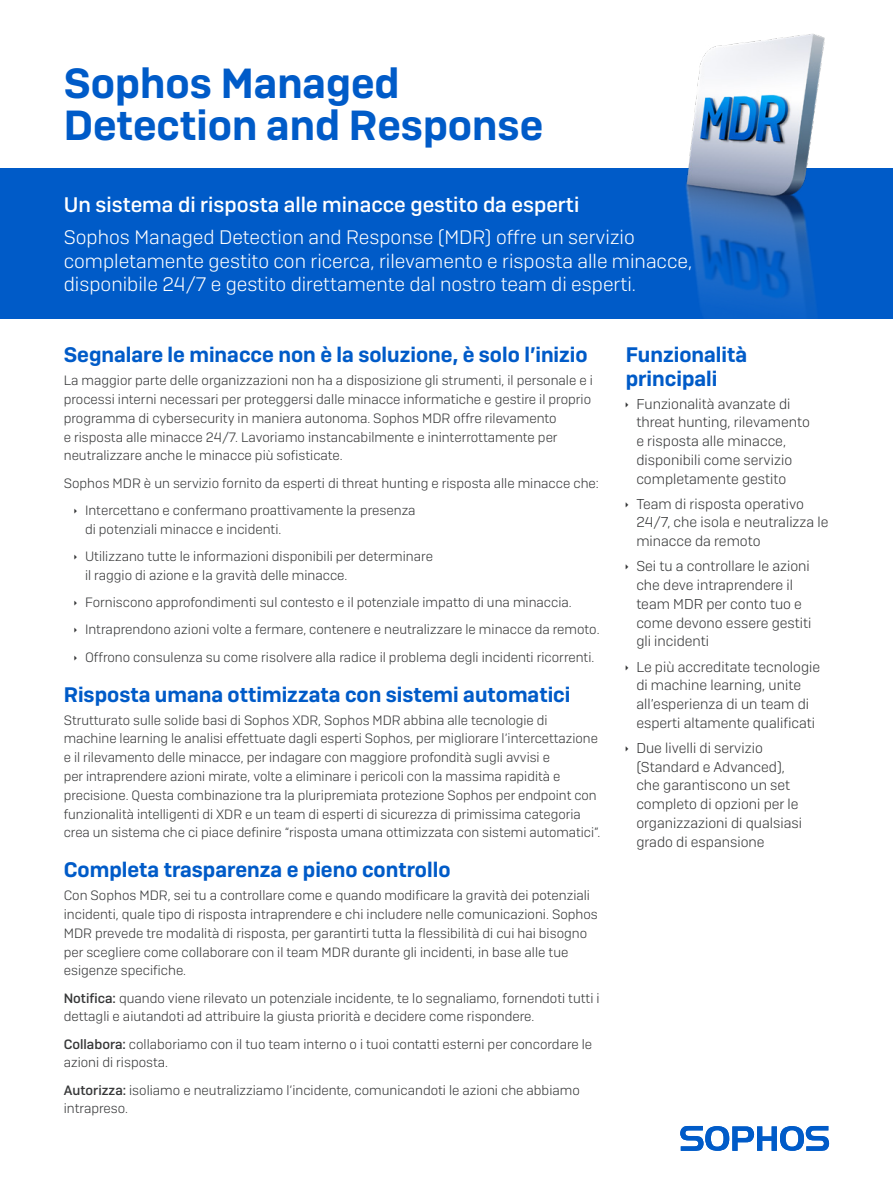
<style>
.page{position:relative;width:893px;height:1191px;background:#fff}
.page>*{position:absolute;margin:0;border:0;box-sizing:border-box;transform-origin:0 0}
.t1{font:600 42px/42px "Sophos Sans";color:#005bc8}
.Subheading_1{font:600 21px/23.1px "Sophos Sans";color:#005bc8}
.Intro_subheading{font:500 21px "Sophos Sans";color:#fff}
.Intro_copy{font:300 19.5px/23.4px "Sophos Sans";color:#fff}
.t2{font:300 14.25px/18.8px "Sophos Sans";color:#363738}
.Body_Copy{font:300 13.5px/18.8px "Sophos Sans";color:#363738}
.s1{font-weight:500}
</style>
<div class="page">
<div style="left:0;top:168px;width:893px;height:150px;background:#005bc8"></div>
<img style="left:685px;top:33px;width:140px;height:285px">
<svg style="left:680px;top:1126px;width:149px;height:24px"></svg>
<p class="t1" style="left:64px;top:62px;width:481px">Sophos Managed<br>Detection and Response</p>
<p class="Intro_subheading" style="left:64px;top:192px;width:517px">Un sistema di risposta alle minacce gestito da esperti</p>
<p class="Intro_copy" style="left:64px;top:225px;width:630px">Sophos Managed Detection and Response (MDR) offre un servizio completamente gestito con ricerca, rilevamento e risposta alle minacce, disponibile 24/7 e gestito direttamente dal nostro team di esperti.</p>
<p class="Subheading_1" style="left:64px;top:343px;width:525px">Segnalare le minacce non è la soluzione, è solo l’inizio</p>
<p class="Body_Copy" style="left:64px;top:371px;width:531px">La maggior parte delle organizzazioni non ha a disposizione gli strumenti, il personale e i processi interni necessari per proteggersi dalle minacce informatiche e gestire il proprio programma di cybersecurity in maniera autonoma. Sophos MDR offre rilevamento<br>e risposta alle minacce 24/7. Lavoriamo instancabilmente e ininterrottamente per neutralizzare anche le minacce più sofisticate.</p>
<p class="Body_Copy" style="left:64px;top:473px;width:537px">Sophos MDR è un servizio fornito da esperti di threat hunting e risposta alle minacce che:</p>
<p class="Body_Copy" style="left:85px;top:501px;width:332px">Intercettano e confermano proattivamente la presenza di potenziali minacce e incidenti.</p>
<p class="Body_Copy" style="left:85px;top:547px;width:349px">Utilizzano tutte le informazioni disponibili per determinare il raggio di azione e la gravità delle minacce.</p>
<p class="Body_Copy" style="left:85px;top:593px;width:488px">Forniscono approfondimenti sul contesto e il potenziale impatto di una minaccia.</p>
<p class="Body_Copy" style="left:85px;top:620px;width:516px">Intraprendono azioni volte a fermare, contenere e neutralizzare le minacce da remoto.</p>
<p class="Body_Copy" style="left:85px;top:647px;width:511px">Offrono consulenza su come risolvere alla radice il problema degli incidenti ricorrenti.</p>
<p class="Subheading_1" style="left:64px;top:682px;width:508px">Risposta umana ottimizzata con sistemi automatici</p>
<p class="Body_Copy" style="left:64px;top:710px;width:538px">Strutturato sulle solide basi di Sophos XDR, Sophos MDR abbina alle tecnologie di machine learning le analisi effettuate dagli esperti Sophos, per migliorare l’intercettazione e il rilevamento delle minacce, per indagare con maggiore profondità sugli avvisi e<br>per intraprendere azioni mirate, volte a eliminare i pericoli con la massima rapidità e precisione. Questa combinazione tra la pluripremiata protezione Sophos per endpoint con funzionalità intelligenti di XDR e un team di esperti di sicurezza di primissima categoria crea un sistema che ci piace definire “risposta umana ottimizzata con sistemi automatici”.</p>
<p class="Subheading_1" style="left:64px;top:858px;width:388px">Completa trasparenza e pieno controllo</p>
<p class="Body_Copy" style="left:64px;top:886px;width:535px">Con Sophos MDR, sei tu a controllare come e quando modificare la gravità dei potenziali incidenti, quale tipo di risposta intraprendere e chi includere nelle comunicazioni. Sophos MDR prevede tre modalità di risposta, per garantirti tutta la flessibilità di cui hai bisogno per scegliere come collaborare con il team MDR durante gli incidenti, in base alle tue esigenze specifiche.</p>
<p class="Body_Copy" style="left:64px;top:988px;width:537px"><span class="s1">Notifica:</span> quando viene rilevato un potenziale incidente, te lo segnaliamo, fornendoti tutti i dettagli e aiutandoti ad attribuire la giusta priorità e decidere come rispondere.</p>
<p class="Body_Copy" style="left:64px;top:1034px;width:530px"><span class="s1">Collabora:</span> collaboriamo con il tuo team interno o i tuoi contatti esterni per concordare le azioni di risposta.</p>
<p class="Body_Copy" style="left:64px;top:1080px;width:518px"><span class="s1">Autorizza:</span> isoliamo e neutralizziamo l’incidente, comunicandoti le azioni che abbiamo intrapreso.</p>
<p class="Subheading_1" style="left:626px;top:343px;width:123px">Funzionalità principali</p>
<p class="t2" style="left:636px;top:394px;width:175px">Funzionalità avanzate di threat hunting, rilevamento e risposta alle minacce, disponibili come servizio completamente gestito</p>
<p class="t2" style="left:636px;top:494px;width:194px">Team di risposta operativo<br>24/7, che isola e neutralizza le minacce da remoto</p>
<p class="t2" style="left:636px;top:557px;width:177px">Sei tu a controllare le azioni che deve intraprendere il team MDR per conto tuo e come devono essere gestiti gli incidenti</p>
<p class="t2" style="left:636px;top:657px;width:185px">Le più accreditate tecnologie di machine learning, unite all’esperienza di un team di esperti altamente qualificati</p>
<p class="t2" style="left:636px;top:738px;width:167px">Due livelli di servizio (Standard e Advanced), che garantiscono un set completo di opzioni per le organizzazioni di qualsiasi grado di espansione</p>
</div>
